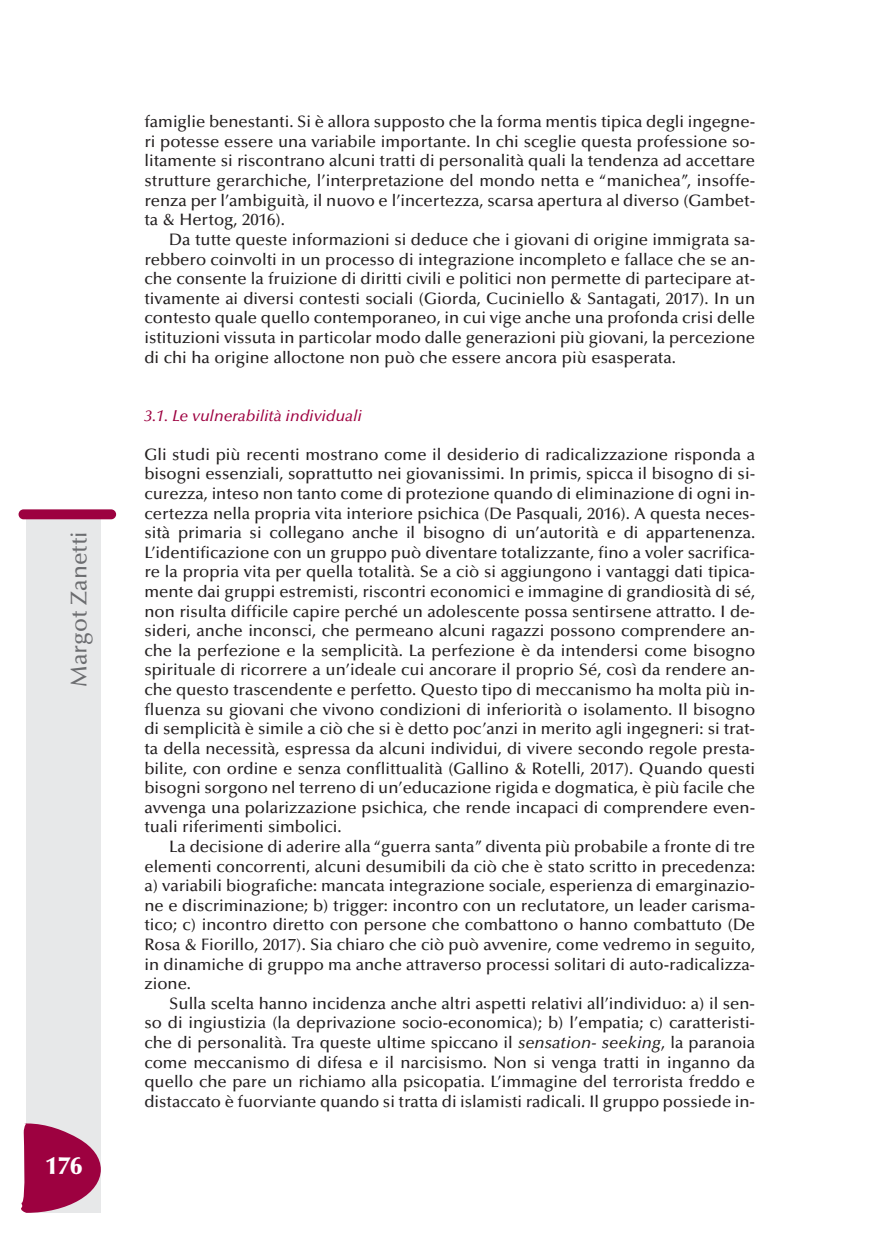
<style>
.page{position:relative;width:869px;height:1241px;background:#fff}
.page>*{position:absolute;margin:0;border:0;box-sizing:border-box;transform-origin:0 0}
.t1{font:900 24.5px "Optima";color:#fff}
.t2{font:500 22.75px "Optima";color:#6c6d70}
.t3{font:500 16.62px/19.6px "Optima";color:#231f20;text-align:justify}
.t4{font:italic 500 15.75px "Optima";color:#9d0140}
.s1{font-style:italic}
</style>
<div class="page">
<div style="left:27px;top:517px;width:74px;height:695px;background:#e7e8e9"></div>
<div style="left:19px;top:509px;width:97px;height:10px;background:#9d0140;border-radius:5px"></div>
<svg style="left:21px;top:1122px;width:80px;height:90px"></svg>
<h2 class="t2" style="left:70px;top:686px;width:157px;rotate:-90deg">Margot Zanetti</h2>
<h1 class="t1" style="left:45px;top:1155px;width:38px">176</h1>
<p class="t3" style="left:144px;top:113px;width:612px">famiglie benestanti. Si è allora supposto che la forma mentis tipica degli ingegne&shy;ri potesse essere una variabile importante. In chi sceglie questa professione so&shy;litamente si riscontrano alcuni tratti di personalità quali la tendenza ad accettare strutture gerarchiche, l’interpretazione del mondo netta e “manichea”, insoffe&shy;renza per l’ambiguità, il nuovo e l’incertezza, scarsa apertura al diverso (Gambet&shy;ta &amp; Hertog, 2016).</p>
<p class="t3" style="left:144px;top:231px;width:612px;text-indent:25px">Da tutte queste informazioni si deduce che i giovani di origine immigrata sa&shy;rebbero coinvolti in un processo di integrazione incompleto e fallace che se an&shy;che consente la fruizione di diritti civili e politici non permette di partecipare at&shy;tivamente ai diversi contesti sociali (Giorda, Cuciniello &amp; Santagati, 2017). In un contesto quale quello contemporaneo, in cui vige anche una profonda crisi delle istituzioni vissuta in particolar modo dalle generazioni più giovani, la percezione di chi ha origine alloctone non può che essere ancora più esasperata.</p>
<p class="t4" style="left:144px;top:409px;width:219px">3.1. Le vulnerabilità individuali</p>
<p class="t3" style="left:144px;top:446px;width:612px">Gli studi più recenti mostrano come il desiderio di radicalizzazione risponda a bisogni essenziali, soprattutto nei giovanissimi. In primis, spicca il bisogno di si&shy;curezza, inteso non tanto come di protezione quando di eliminazione di ogni in&shy;certezza nella propria vita interiore psichica (De Pasquali, 2016). A questa neces&shy;sità primaria si collegano anche il bisogno di un’autorità e di appartenenza.<br>L’identificazione con un gruppo può diventare totalizzante, fino a voler sacrifica&shy;re la propria vita per quella totalità. Se a ciò si aggiungono i vantaggi dati tipica&shy;mente dai gruppi estremisti, riscontri economici e immagine di grandiosità di sé, non risulta difficile capire perché un adolescente possa sentirsene attratto. I de&shy;sideri, anche inconsci, che permeano alcuni ragazzi possono comprendere an&shy;che la perfezione e la semplicità. La perfezione è da intendersi come bisogno spirituale di ricorrere a un’ideale cui ancorare il proprio Sé, così da rendere an&shy;che questo trascendente e perfetto. Questo tipo di meccanismo ha molta più in&shy;fluenza su giovani che vivono condizioni di inferiorità o isolamento. Il bisogno di semplicità è simile a ciò che si è detto poc’anzi in merito agli ingegneri: si trat&shy;ta della necessità, espressa da alcuni individui, di vivere secondo regole presta&shy;bilite, con ordine e senza conflittualità (Gallino &amp; Rotelli, 2017). Quando questi bisogni sorgono nel terreno di un’educazione rigida e dogmatica, è più facile che avvenga una polarizzazione psichica, che rende incapaci di comprendere even&shy;tuali riferimenti simbolici.</p>
<p class="t3" style="left:144px;top:838px;width:612px;text-indent:25px">La decisione di aderire alla “guerra santa” diventa più probabile a fronte di tre elementi concorrenti, alcuni desumibili da ciò che è stato scritto in precedenza: a) variabili biografiche: mancata integrazione sociale, esperienza di emarginazio&shy;ne e discriminazione; b) trigger: incontro con un reclutatore, un leader carisma&shy;tico; c) incontro diretto con persone che combattono o hanno combattuto (De Rosa &amp; Fiorillo, 2017). Sia chiaro che ciò può avvenire, come vedremo in seguito, in dinamiche di gruppo ma anche attraverso processi solitari di auto-radicalizza&shy;zione.</p>
<p class="t3" style="left:144px;top:994px;width:612px;text-indent:25px">Sulla scelta hanno incidenza anche altri aspetti relativi all’individuo: a) il sen&shy;so di ingiustizia (la deprivazione socio-economica); b) l’empatia; c) caratteristi&shy;che di personalità. Tra queste ultime spiccano il <span class="s1">sensation- seeking</span>, la paranoia come meccanismo di difesa e il narcisismo. Non si venga tratti in inganno da quello che pare un richiamo alla psicopatia. L’immagine del terrorista freddo e distaccato è fuorviante quando si tratta di islamisti radicali. Il gruppo possiede in-</p>
</div>
